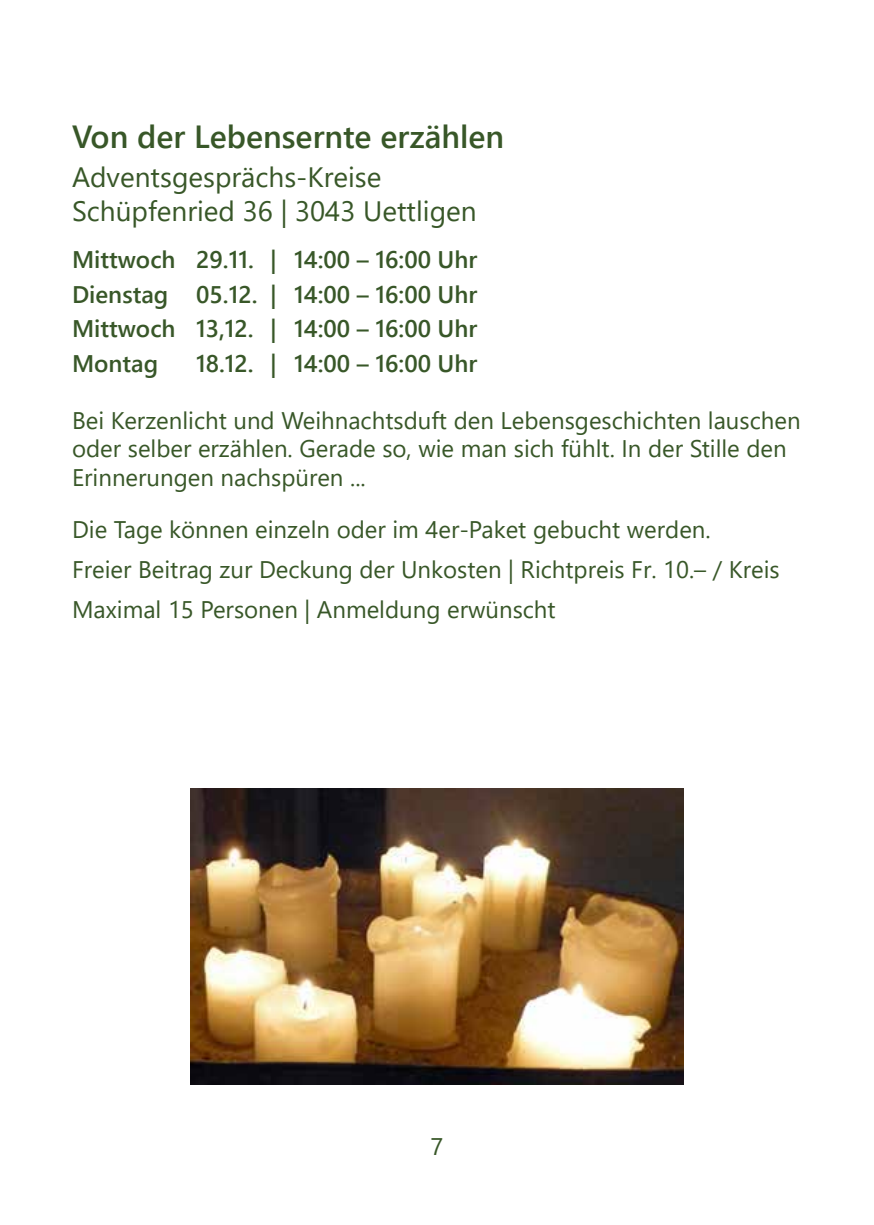
<style>
.page{position:relative;width:874px;height:1225px;background:#fff}
.page>*{position:absolute;margin:0;border:0;box-sizing:border-box;transform-origin:0 0}
.t1{font:600 32px "Segoe UI";color:#385728}
.t2{font:28px/33.6px "Segoe UI";color:#385728}
.t3{font:24px/28.8px "Segoe UI";color:#385728}
.t4{font:600 24px/34.4px "Segoe UI";color:#385728;text-align:justify}
</style>
<div class="page">
<img style="left:190px;top:788px;width:493px;height:296px">
<h1 class="t1" style="left:72px;top:106px;width:433px">Von der Lebensernte erzählen</h1>
<p class="t2" style="left:72px;top:158px;width:406px">Adventsgesprächs-Kreise<br>Schüpfenried 36 | 3043 Uettligen</p>
<p class="t4" style="left:72px;top:241px;width:406px">Mittwoch 29.11. | 14:00 – 16:00 Uhr Dienstag 05.12. | 14:00 – 16:00 Uhr Mittwoch 13,12. | 14:00 – 16:00 Uhr Montag</p>
<p class="t4" style="left:196px;top:344px;width:282px">18.12. | 14:00 – 16:00 Uhr</p>
<p class="t3" style="left:72px;top:403px;width:729px">Bei Kerzenlicht und Weihnachtsduft den Lebensgeschichten lauschen oder selber erzählen. Gerade so, wie man sich fühlt. In der Stille den<br>Erinnerungen nachspüren ...</p>
<p class="t3" style="left:72px;top:507px;width:708px;line-height:40.2px">Die Tage können einzeln oder im 4er-Paket gebucht werden.<br>Freier Beitrag zur Deckung der Unkosten | Richtpreis Fr. 10.– / Kreis<br>Maximal 15 Personen | Anmeldung erwünscht</p>
<p class="t3" style="left:430px;top:1130px;width:14px">7</p>
</div>
